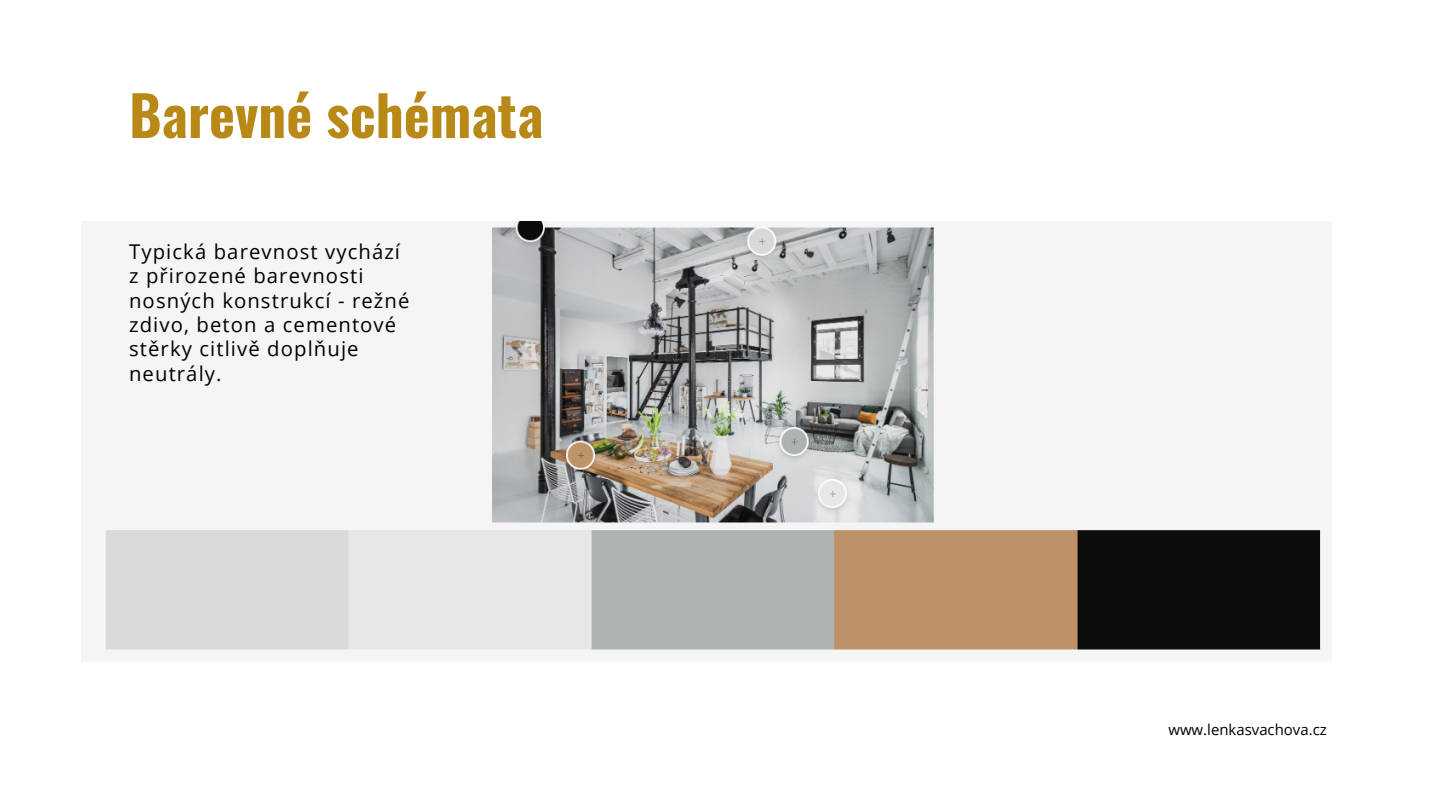
<style>
.page{position:relative;width:1440px;height:810px;background:#fff}
.page>*{position:absolute;margin:0;border:0;box-sizing:border-box;transform-origin:0 0}
.t1{font:700 55.2px "Oswald";color:#b88917}
.t2{font:20.3px/24.3px "Open Sans";letter-spacing:.055em;color:#010101}
.t3{font:14.9px "Open Sans";color:#000}
</style>
<div class="page">
<img style="left:105px;top:221px;width:1216px;height:429px">
<p class="t1" style="left:129px;top:72px;width:416px">Barevné schémata</p>
<p class="t2" style="left:129px;top:239px;width:282px">Typická barevnost vychází z přirozené barevnosti nosných konstrukcí - režné zdivo, beton a cementové stěrky citlivě doplňuje neutrály.</p>
<p class="t3" style="left:1168px;top:719px;width:160px">www.lenkasvachova.cz</p>
</div>
